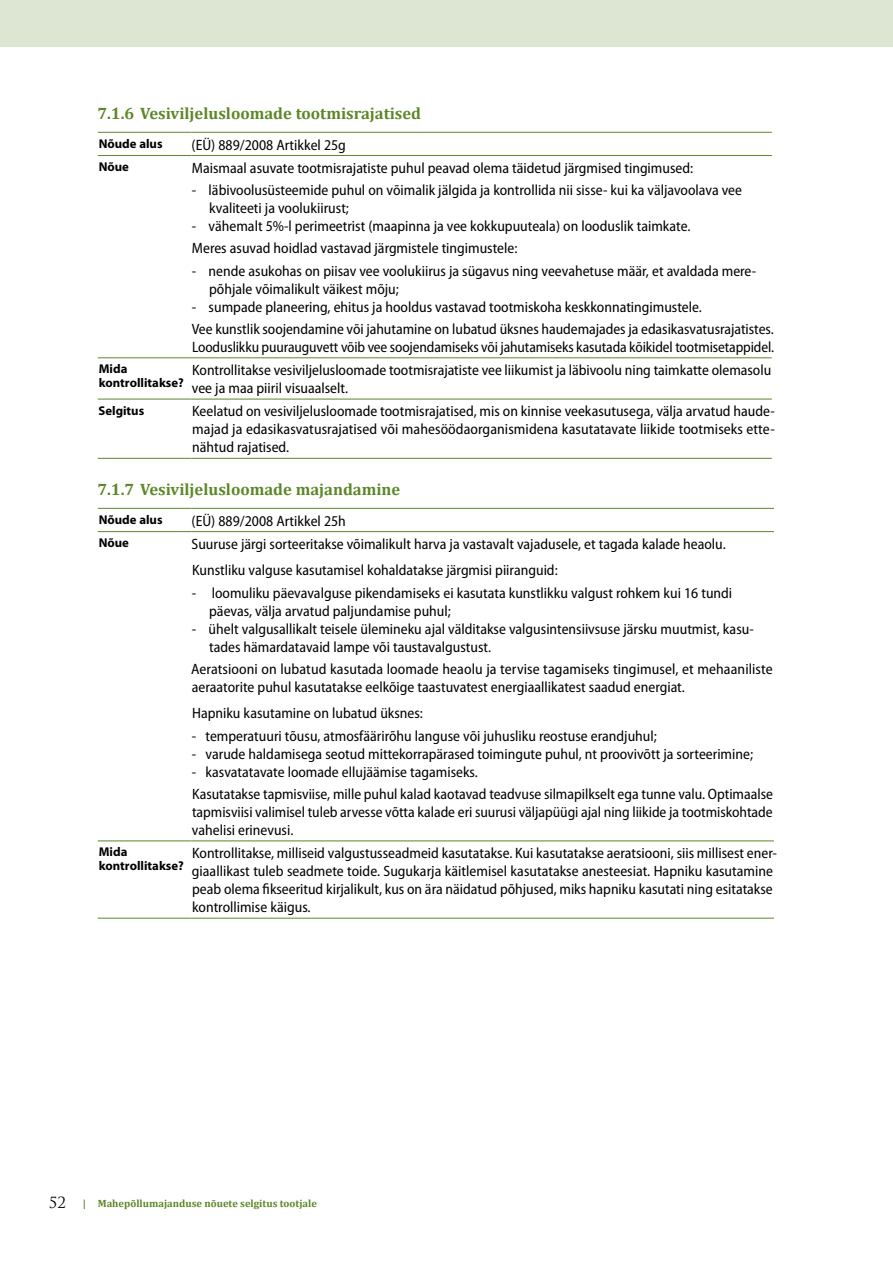
<style>
.page{position:relative;width:893px;height:1263px;background:#fff}
.page>*{position:absolute;margin:0;border:0;box-sizing:border-box;transform-origin:0 0}
.alapealkiri{font:700 16.5px "Cambria";color:#5c8727}
.tabeli_tekst{font:semi-condensed 15px/18px "Myriad Pro";color:#000}
.tabelis_loetelu{font:semi-condensed 15px/18px "Myriad Pro";color:#000}
.tabeli_bold_tekst{font:700 12.75px/13.5px "Myriad Pro";color:#000}
.t1{font:700 10.5px "Cambria";color:#5c8727}
.s1{font-family:"Trajan Pro";font-weight:400;font-size:15px;color:#000}
</style>
<div class="page">
<div style="left:0;top:0;width:893px;height:47px;background:#dde6d2"></div>
<hr style="left:98px;top:155px;width:93px;height:1px;background:#5c8727">
<hr style="left:191px;top:155px;width:581px;height:1px;background:#5c8727">
<hr style="left:98px;top:357px;width:93px;height:1px;background:#5c8727">
<hr style="left:191px;top:357px;width:581px;height:1px;background:#5c8727">
<hr style="left:98px;top:399px;width:93px;height:1px;background:#5c8727">
<hr style="left:191px;top:399px;width:581px;height:1px;background:#5c8727">
<hr style="left:98px;top:132px;width:93px;height:1px;background:#5c8727">
<hr style="left:191px;top:132px;width:581px;height:1px;background:#5c8727">
<hr style="left:98px;top:458px;width:93px;height:1px;background:#5c8727">
<hr style="left:191px;top:458px;width:581px;height:1px;background:#5c8727">
<hr style="left:98px;top:531px;width:93px;height:1px;background:#5c8727">
<hr style="left:191px;top:531px;width:583px;height:1px;background:#5c8727">
<hr style="left:98px;top:840px;width:93px;height:1px;background:#5c8727">
<hr style="left:191px;top:840px;width:583px;height:1px;background:#5c8727">
<hr style="left:98px;top:508px;width:93px;height:1px;background:#5c8727">
<hr style="left:191px;top:508px;width:583px;height:1px;background:#5c8727">
<hr style="left:98px;top:918px;width:93px;height:1px;background:#5c8727">
<hr style="left:191px;top:918px;width:583px;height:1px;background:#5c8727">
<p class="alapealkiri" style="left:97px;top:102px;width:325px">7.1.6 Vesiviljelusloomade tootmisrajatised</p>
<p class="tabeli_bold_tekst" style="left:99px;top:136px;width:65px">Nõude alus</p>
<p class="tabeli_tekst" style="left:192px;top:136px;width:156px">(EÜ) 889/2008 Artikkel 25g</p>
<p class="tabeli_bold_tekst" style="left:99px;top:160px;width:32px">Nõue</p>
<p class="tabeli_tekst" style="left:192px;top:159px;width:503px">Maismaal asuvate tootmisrajatiste puhul peavad olema täidetud järgmised tingimused:</p>
<p class="tabelis_loetelu" style="left:209px;top:181px;width:534px;text-indent:-17px">- läbivoolusüsteemide puhul on võimalik jälgida ja kontrollida nii sisse- kui ka väljavoolava vee kvaliteeti ja voolukiirust;</p>
<p class="tabelis_loetelu" style="left:192px;top:217px;width:500px">- vähemalt 5%-l perimeetrist (maapinna ja vee kokkupuuteala) on looduslik taimkate.</p>
<p class="tabeli_tekst" style="left:192px;top:240px;width:327px">Meres asuvad hoidlad vastavad järgmistele tingimustele:</p>
<p class="tabelis_loetelu" style="left:209px;top:262px;width:549px;text-indent:-17px">- nende asukohas on piisav vee voolukiirus ja sügavus ning veevahetuse määr, et avaldada mere&shy;põhjale võimalikult väikest mõju;</p>
<p class="tabelis_loetelu" style="left:192px;top:298px;width:512px">- sumpade planeering, ehitus ja hooldus vastavad tootmiskoha keskkonnatingimustele.</p>
<p class="tabeli_tekst" style="left:192px;top:320px;width:584px">Vee kunstlik soojendamine või jahutamine on lubatud üksnes haudemajades ja edasikasvatusrajatistes.<br>Looduslikku puurauguvett võib vee soojendamiseks või jahutamiseks kasutada kõikidel tootmisetappidel.</p>
<p class="tabeli_bold_tekst" style="left:99px;top:362px;width:87px">Mida kontrollitakse?</p>
<p class="tabeli_tekst" style="left:192px;top:361px;width:581px">Kontrollitakse vesiviljelusloomade tootmisrajatiste vee liikumist ja läbivoolu ning taimkatte olemasolu vee ja maa piiril visuaalselt.</p>
<p class="tabeli_bold_tekst" style="left:98px;top:403px;width:47px">Selgitus</p>
<p class="tabeli_tekst" style="left:192px;top:403px;width:584px;text-align:justify">Keelatud on vesiviljelusloomade tootmisrajatised, mis on kinnise veekasutusega, välja arvatud haude&shy;majad ja edasikasvatusrajatised või mahesöödaorganismidena kasutatavate liikide tootmiseks ette&shy;nähtud rajatised.</p>
<p class="alapealkiri" style="left:97px;top:478px;width:304px">7.1.7 Vesiviljelusloomade majandamine</p>
<p class="tabeli_bold_tekst" style="left:99px;top:512px;width:65px">Nõude alus</p>
<p class="tabeli_tekst" style="left:192px;top:512px;width:156px">(EÜ) 889/2008 Artikkel 25h</p>
<p class="tabeli_bold_tekst" style="left:99px;top:536px;width:32px">Nõue</p>
<p class="tabeli_tekst" style="left:192px;top:535px;width:536px">Suuruse järgi sorteeritakse võimalikult harva ja vastavalt vajadusele, et tagada kalade heaolu.</p>
<p class="tabeli_tekst" style="left:192px;top:562px;width:367px">Kunstliku valguse kasutamisel kohaldatakse järgmisi piiranguid:</p>
<p class="tabelis_loetelu" style="left:209px;top:584px;width:525px;text-indent:-17px">- loomuliku päevavalguse pikendamiseks ei kasutata kunstlikku valgust rohkem kui 16 tundi päevas, välja arvatud paljundamise puhul;</p>
<p class="tabelis_loetelu" style="left:209px;top:620px;width:546px;text-indent:-17px">- ühelt valgusallikalt teisele ülemineku ajal välditakse valgusintensiivsuse järsku muutmist, kasu&shy;tades hämardatavaid lampe või taustavalgustust.</p>
<p class="tabeli_tekst" style="left:191px;top:660px;width:583px">Aeratsiooni on lubatud kasutada loomade heaolu ja tervise tagamiseks tingimusel, et mehaaniliste aeraatorite puhul kasutatakse eelkõige taastuvatest energiaallikatest saadud energiat.</p>
<p class="tabeli_tekst" style="left:192px;top:705px;width:232px">Hapniku kasutamine on lubatud üksnes:</p>
<p class="tabelis_loetelu" style="left:192px;top:727px;width:467px">- temperatuuri tõusu, atmosfäärirõhu languse või juhusliku reostuse erandjuhul;</p>
<p class="tabelis_loetelu" style="left:192px;top:745px;width:563px">- varude haldamisega seotud mittekorrapärased toimingute puhul, nt proovivõtt ja sorteerimine;</p>
<p class="tabelis_loetelu" style="left:192px;top:763px;width:288px">- kasvatatavate loomade ellujäämise tagamiseks.</p>
<p class="tabeli_tekst" style="left:192px;top:785px;width:583px;text-align:justify">Kasutatakse tapmisviise, mille puhul kalad kaotavad teadvuse silmapilkselt ega tunne valu. Optimaalse tapmisviisi valimisel tuleb arvesse võtta kalade eri suurusi väljapüügi ajal ning liikide ja tootmiskohtade vahelisi erinevusi.</p>
<p class="tabeli_bold_tekst" style="left:99px;top:845px;width:87px">Mida kontrollitakse?</p>
<p class="tabeli_tekst" style="left:192px;top:844px;width:587px">Kontrollitakse, milliseid valgustusseadmeid kasutatakse. Kui kasutatakse aeratsiooni, siis millisest ener&shy;giaallikast tuleb seadmete toide. Sugukarja käitlemisel kasutatakse anesteesiat. Hapniku kasutamine peab olema fikseeritud kirjalikult, kus on ära näidatud põhjused, miks hapniku kasutati ning esitatakse kontrollimise käigus.</p>
<p class="t1" style="left:49px;top:1196px;width:270px"><span class="s1">52</span> | Mahepõllumajanduse nõuete selgitus tootjale</p>
</div>
